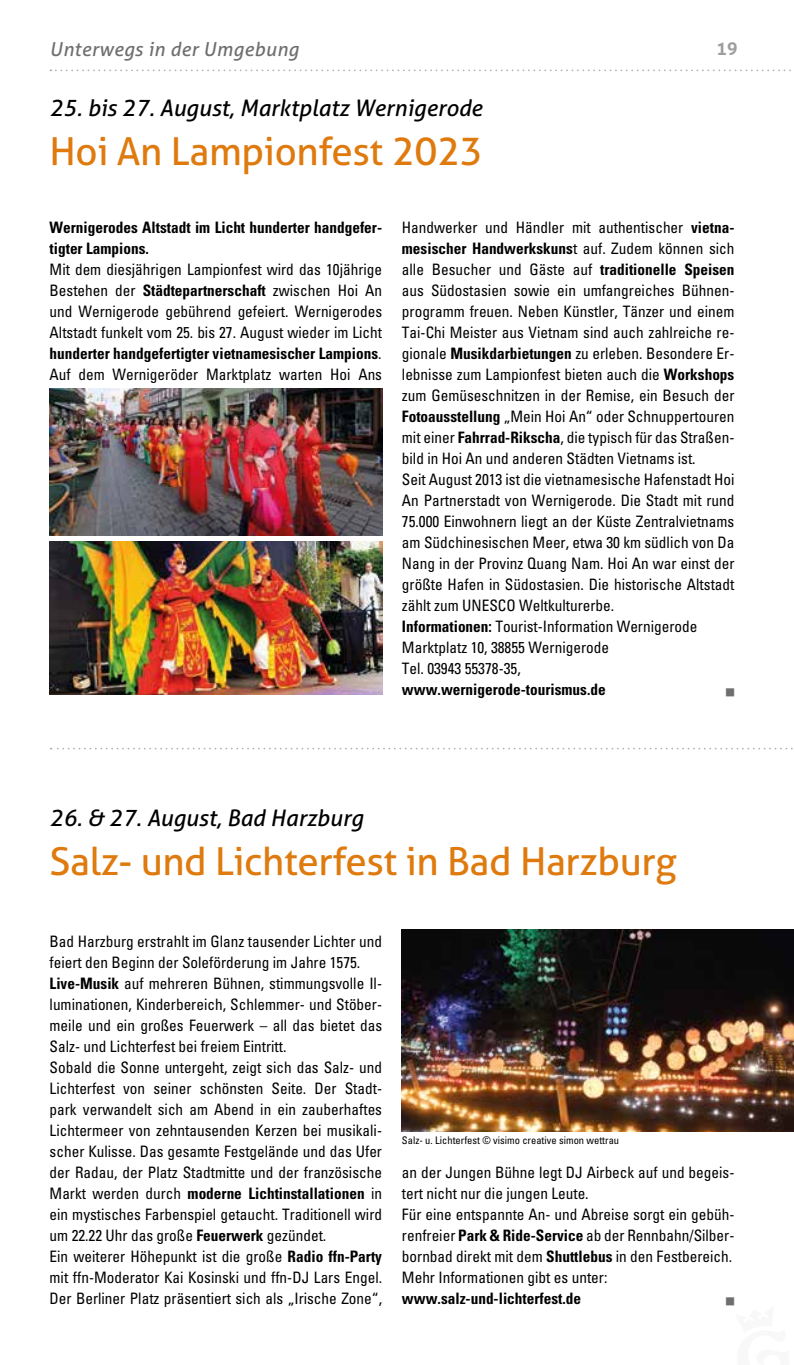
<style>
.page{position:relative;width:794px;height:1365px;background:#fff}
.page>*{position:absolute;margin:0;border:0;box-sizing:border-box;transform-origin:0 0}
.t1{font:38.5px "Aller";letter-spacing:-.01em;color:#df7a0e}
.t2{font:italic 22.75px "Aller";color:#000}
.t3{font:italic 19.25px "Aller";letter-spacing:.02em;color:#706f6f}
.t4{font:700 17.5px "Aller";color:#9d9d9c}
.t5{font:condensed 15.75px/21px "Univers 57";color:#000}
.t6{font:700 condensed 15.75px/21px "Univers 67";color:#000}
.t7{font:condensed 10.5px "Univers 57";color:#000}
.t8{font:8.75px "Zapf Dingbats IT Cby BT";color:#706f6f}
.s1{font-family:"Univers 67";font-weight:700}
.s2{font-family:"Univers 57";font-weight:400}
</style>
<div class="page">
<svg style="left:50px;top:69px;width:741px;height:2px"></svg>
<svg style="left:51px;top:747px;width:742px;height:2px"></svg>
<img style="left:50px;top:388px;width:332px;height:147px">
<img style="left:402px;top:929px;width:392px;height:202px">
<img style="left:50px;top:541px;width:332px;height:153px">
<p class="t3" style="left:50px;top:38px;width:251px">Unterwegs in der Umgebung</p>
<p class="t4" style="left:716px;top:38px;width:22px">19</p>
<h2 class="t2" style="left:50px;top:94px;width:434px">25. bis 27. August, Marktplatz Wernigerode</h2>
<h1 class="t1" style="left:50px;top:128px;width:435px">Hoi An Lampionfest 2023</h1>
<p class="t6" style="left:50px;top:216px;width:334px">Wernigerodes Altstadt im Licht hunderter handgefer&shy;tigter Lampions.</p>
<p class="t5" style="left:50px;top:258px;width:334px;text-align:justify">Mit dem diesjährigen Lampionfest wird das 10jährige Bestehen der <span class="s1">Städtepartnerschaft</span> zwischen Hoi An und Wernigerode gebührend gefeiert. Wernigerodes Altstadt funkelt vom 25. bis 27. August wieder im Licht</p>
<p class="t6" style="left:50px;top:342px;width:333px">hunderter handgefertigter vietnamesischer Lampions<span class="s2">.</span></p>
<p class="t5" style="left:50px;top:363px;width:334px">Auf dem Wernigeröder Marktplatz warten Hoi Ans</p>
<p class="t5" style="left:402px;top:216px;width:334px">Handwerker und Händler mit authentischer <span class="s1">vietna-</span></p>
<p class="t6" style="left:402px;top:237px;width:334px">mesischer Handwerkskuns<span class="s2">t auf. Zudem können sich</span></p>
<p class="t5" style="left:402px;top:258px;width:334px">alle Besucher und Gäste auf <span class="s1">traditionelle Speisen </span>aus Südostasien sowie ein umfangreiches Bühnen&shy;programm freuen. Neben Künstler, Tänzer und einem Tai-Chi Meister aus Vietnam sind auch zahlreiche re&shy;gionale <span class="s1">Musikdarbietungen</span> zu erleben. Besondere Er&shy;lebnisse zum Lampionfest bieten auch die <span class="s1">Workshops </span>zum Gemüseschnitzen in der Remise, ein Besuch der <span class="s1">Fotoausstellung</span> „Mein Hoi An“ oder Schnuppertouren mit einer <span class="s1">Fahrrad-Rikscha</span>, die typisch für das Straßen&shy;bild in Hoi An und anderen Städten Vietnams ist.<br>Seit August 2013 ist die vietnamesische Hafenstadt Hoi An Partnerstadt von Wernigerode. Die Stadt mit rund 75.000 Einwohnern liegt an der Küste Zentralvietnams am Südchinesischen Meer, etwa 30 km südlich von Da Nang in der Provinz Quang Nam. Hoi An war einst der größte Hafen in Südostasien. Die historische Altstadt zählt zum UNESCO Weltkulturerbe.<br><span class="s1">Informationen:</span> Tourist-Information Wernigerode Marktplatz 10, 38855 Wernigerode<br>Tel. 03943 55378-35,</p>
<p class="t6" style="left:402px;top:678px;width:205px">www.wernigerode-tourismus.de</p>
<p class="t8" style="left:725px;top:687px;width:10px">■</p>
<h2 class="t2" style="left:50px;top:803px;width:315px">26. &amp; 27. August, Bad Harzburg</h2>
<h1 class="t1" style="left:50px;top:837px;width:628px">Salz- und Lichterfest in Bad Harzburg</h1>
<p class="t5" style="left:50px;top:930px;width:334px">Bad Harzburg erstrahlt im Glanz tausender Lichter und feiert den Beginn der Soleförderung im Jahre 1575.<br><span class="s1">Live-Musik</span> auf mehreren Bühnen, stimmungsvolle Il&shy;luminationen, Kinderbereich, Schlemmer- und Stöber&shy;meile und ein großes Feuerwerk – all das bietet das Salz- und Lichterfest bei freiem Eintritt.<br>Sobald die Sonne untergeht, zeigt sich das Salz- und Lichterfest von seiner schönsten Seite. Der Stadt&shy;park verwandelt sich am Abend in ein zauberhaftes Lichtermeer von zehntausenden Kerzen bei musikali&shy;scher Kulisse. Das gesamte Festgelände und das Ufer der Radau, der Platz Stadtmitte und der französische</p>
<p class="t6" style="left:50px;top:1182px;width:334px"><span class="s2">Markt werden durch</span> moderne Lichtinstallationen <span class="s2">in</span></p>
<p class="t5" style="left:50px;top:1203px;width:334px">ein mystisches Farbenspiel getaucht. Traditionell wird um 22.22 Uhr das große <span class="s1">Feuerwerk</span> gezündet.<br>Ein weiterer Höhepunkt ist die große <span class="s1">Radio ffn-Party </span>mit ffn-Moderator Kai Kosinski und ffn-DJ Lars Engel.<br>Der Berliner Platz präsentiert sich als „Irische Zone“,</p>
<p class="t7" style="left:402px;top:1133px;width:219px">Salz- u. Lichterfest © visimo creative simon wettrau</p>
<p class="t5" style="left:402px;top:1161px;width:334px">an der Jungen Bühne legt DJ Airbeck auf und begeis&shy;tert nicht nur die jungen Leute.<br>Für eine entspannte An- und Abreise sorgt ein gebüh&shy;renfreier <span class="s1">Park &amp; Ride-Service</span> ab der Rennbahn/Silber&shy;bornbad direkt mit dem <span class="s1">Shuttlebus</span> in den Festbereich.<br>Mehr Informationen gibt es unter:</p>
<p class="t6" style="left:402px;top:1287px;width:181px">www.salz-und-lichterfest.de</p>
<p class="t8" style="left:725px;top:1296px;width:10px">■</p>
</div>
